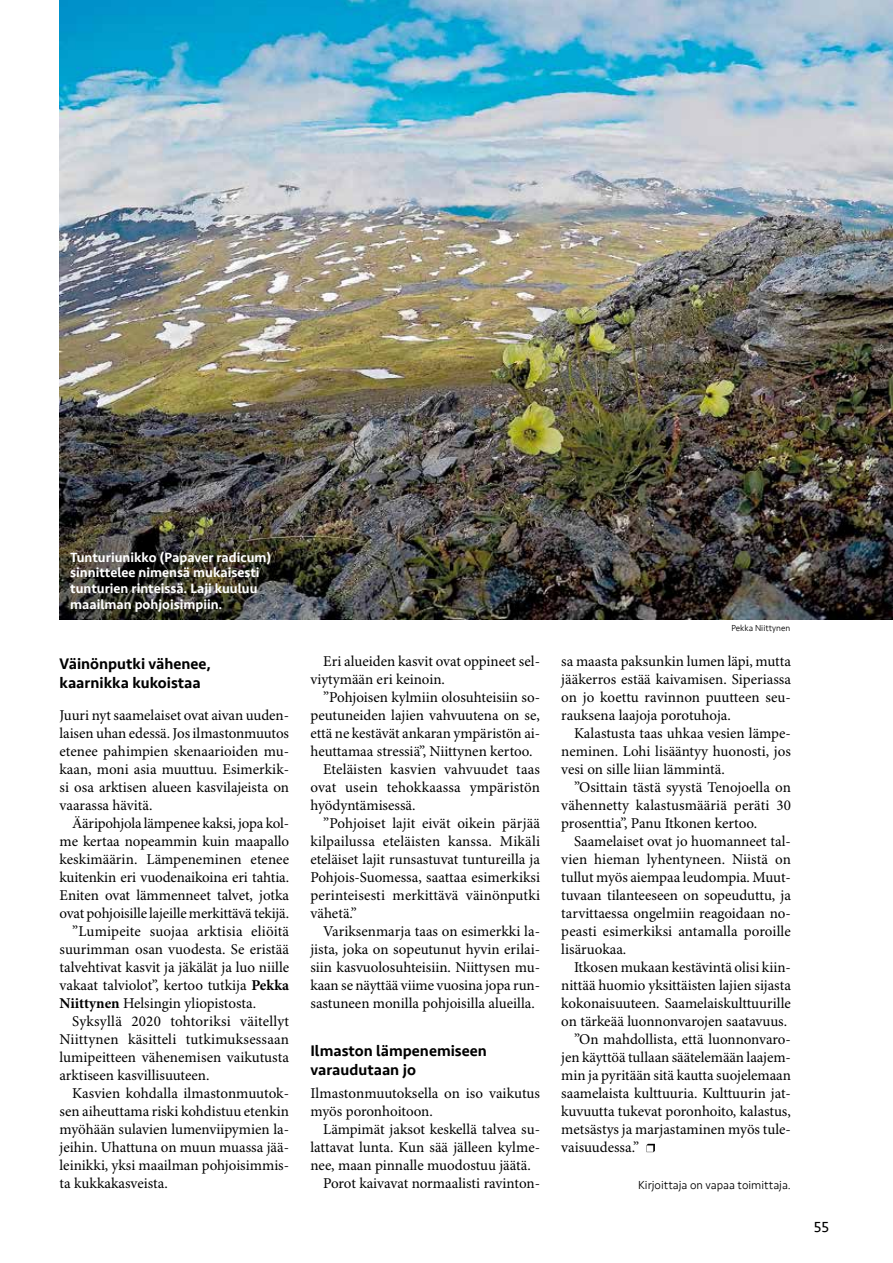
<style>
.page{position:relative;width:893px;height:1263px;background:#fff}
.page>*{position:absolute;margin:0;border:0;box-sizing:border-box;transform-origin:0 0}
.t1{font:500 15.75px/18.9px "Seravek";color:#000}
.t2{font:15px/18px "Minion Pro";color:#000;text-align:justify}
.t3{font:15px "Seravek";color:#000}
.t4{font:500 13.8px/15.8px "Seravek";color:#fff}
.t5{font:300 12px "Seravek";color:#000}
.t6{font:300 9px "Seravek";color:#000}
.s1{font-weight:700}
</style>
<div class="page">
<img style="left:60px;top:0;width:833px;height:620px">
<svg style="left:647px;top:1144px;width:8px;height:8px"></svg>
<p class="t4" style="left:70px;top:549px;width:203px">Tunturiunikko (Papaver radicum) sinnittelee nimensä mukaisesti tunturien rinteissä. Laji kuuluu maailman pohjoisimpiin.</p>
<p class="t1" style="left:60px;top:655px;width:153px">Väinönputki vähenee, kaarnikka kukoistaa</p>
<p class="t2" style="left:60px;top:707px;width:231px">Juuri nyt saamelaiset ovat aivan uuden&shy;laisen uhan edessä. Jos ilmastonmuutos etenee pahimpien skenaarioiden mu&shy;kaan, moni asia muuttuu. Esimerkik&shy;si osa arktisen alueen kasvilajeista on vaarassa hävitä.</p>
<p class="t2" style="left:72px;top:815px;width:218px">Ääripohjola lämpenee kaksi, jopa kol-</p>
<p class="t2" style="left:60px;top:833px;width:231px">me kertaa nopeammin kuin maapallo</p>
<p class="t2" style="left:60px;top:851px;width:231px">keskimäärin. Lämpeneminen etenee</p>
<p class="t2" style="left:60px;top:869px;width:231px">kuitenkin eri vuodenaikoina eri tahtia.</p>
<p class="t2" style="left:60px;top:887px;width:231px">Eniten ovat lämmenneet talvet, jotka</p>
<p class="t2" style="left:60px;top:905px;width:231px">ovat pohjoisille lajeille merkittävä tekijä.</p>
<p class="t2" style="left:72px;top:923px;width:218px">”Lumipeite suojaa arktisia eliöitä</p>
<p class="t2" style="left:60px;top:941px;width:231px">suurimman osan vuodesta. Se eristää</p>
<p class="t2" style="left:60px;top:959px;width:231px">talvehtivat kasvit ja jäkälät ja luo niille</p>
<p class="t2" style="left:60px;top:977px;width:231px">vakaat talviolot”, kertoo tutkija <span class="s1">Pekka</span></p>
<p class="t2" style="left:60px;top:995px;width:198px"><span class="s1">Niittynen</span> Helsingin yliopistosta.</p>
<p class="t2" style="left:72px;top:1013px;width:218px">Syksyllä 2020 tohtoriksi väitellyt</p>
<p class="t2" style="left:60px;top:1031px;width:231px">Niittynen käsitteli tutkimuksessaan</p>
<p class="t2" style="left:60px;top:1049px;width:231px">lumipeitteen vähenemisen vaikutusta</p>
<p class="t2" style="left:60px;top:1067px;width:151px">arktiseen kasvillisuuteen.</p>
<p class="t2" style="left:72px;top:1085px;width:218px">Kasvien kohdalla ilmastonmuutok-</p>
<p class="t2" style="left:60px;top:1103px;width:231px">sen aiheuttama riski kohdistuu etenkin</p>
<p class="t2" style="left:60px;top:1121px;width:231px">myöhään sulavien lumenviipymien la-</p>
<p class="t2" style="left:60px;top:1139px;width:231px">jeihin. Uhattuna on muun muassa jää-</p>
<p class="t2" style="left:60px;top:1157px;width:231px">leinikki, yksi maailman pohjoisimmis-</p>
<p class="t2" style="left:60px;top:1175px;width:110px">ta kukkakasveista.</p>
<p class="t2" style="left:310px;top:653px;width:231px;text-indent:13px">Eri alueiden kasvit ovat oppineet sel&shy;viytymään eri keinoin.</p>
<p class="t2" style="left:323px;top:689px;width:218px">”Pohjoisen kylmiin olosuhteisiin so-</p>
<p class="t2" style="left:310px;top:707px;width:231px">peutuneiden lajien vahvuutena on se,</p>
<p class="t2" style="left:310px;top:725px;width:231px">että ne kestävät ankaran ympäristön ai-</p>
<p class="t2" style="left:310px;top:743px;width:224px">heuttamaa stressiä”, Niittynen kertoo.</p>
<p class="t2" style="left:323px;top:761px;width:218px">Eteläisten kasvien vahvuudet taas</p>
<p class="t2" style="left:310px;top:779px;width:231px">ovat usein tehokkaassa ympäristön</p>
<p class="t2" style="left:310px;top:797px;width:107px">hyödyntämisessä.</p>
<p class="t2" style="left:323px;top:815px;width:218px">”Pohjoiset lajit eivät oikein pärjää</p>
<p class="t2" style="left:310px;top:833px;width:231px">kilpailussa eteläisten kanssa. Mikäli</p>
<p class="t2" style="left:310px;top:851px;width:231px">eteläiset lajit runsastuvat tuntureilla ja</p>
<p class="t2" style="left:310px;top:869px;width:231px">Pohjois-Suomessa, saattaa esimerkiksi</p>
<p class="t2" style="left:310px;top:887px;width:231px">perinteisesti merkittävä väinönputki</p>
<p class="t2" style="left:310px;top:905px;width:48px">vähetä.”</p>
<p class="t2" style="left:323px;top:923px;width:218px">Variksenmarja taas on esimerkki la-</p>
<p class="t2" style="left:310px;top:941px;width:231px">jista, joka on sopeutunut hyvin erilai-</p>
<p class="t2" style="left:310px;top:959px;width:231px">siin kasvuolosuhteisiin. Niittysen mu-</p>
<p class="t2" style="left:310px;top:977px;width:231px">kaan se näyttää viime vuosina jopa run-</p>
<p class="t2" style="left:310px;top:995px;width:226px">sastuneen monilla pohjoisilla alueilla.</p>
<p class="t1" style="left:310px;top:1041px;width:178px">Ilmaston lämpenemiseen varaudutaan jo</p>
<p class="t2" style="left:310px;top:1085px;width:231px">Ilmastonmuutoksella on iso vaikutus myös poronhoitoon.</p>
<p class="t2" style="left:323px;top:1121px;width:218px">Lämpimät jaksot keskellä talvea su-</p>
<p class="t2" style="left:310px;top:1139px;width:231px">lattavat lunta. Kun sää jälleen kylme-</p>
<p class="t2" style="left:310px;top:1157px;width:222px">nee, maan pinnalle muodostuu jäätä.</p>
<p class="t2" style="left:323px;top:1175px;width:218px">Porot kaivavat normaalisti ravinton-</p>
<p class="t6" style="left:731px;top:623px;width:60px">Pekka Niittynen</p>
<p class="t2" style="left:561px;top:653px;width:231px">sa maasta paksunkin lumen läpi, mutta jääkerros estää kaivamisen. Siperiassa on jo koettu ravinnon puutteen seu&shy;rauksena laajoja porotuhoja.</p>
<p class="t2" style="left:561px;top:725px;width:231px;text-indent:13px">Kalastusta taas uhkaa vesien lämpe&shy;neminen. Lohi lisääntyy huonosti, jos vesi on sille liian lämmintä.</p>
<p class="t2" style="left:561px;top:779px;width:231px;text-indent:13px">”Osittain tästä syystä Tenojoella on vähennetty kalastusmääriä peräti 30 prosenttia”, Panu Itkonen kertoo.</p>
<p class="t2" style="left:561px;top:833px;width:231px;text-indent:13px">Saamelaiset ovat jo huomanneet tal&shy;vien hieman lyhentyneen. Niistä on tullut myös aiempaa leudompia. Muut&shy;tuvaan tilanteeseen on sopeuduttu, ja tarvittaessa ongelmiin reagoidaan no&shy;peasti esimerkiksi antamalla poroille lisäruokaa.</p>
<p class="t2" style="left:574px;top:959px;width:218px">Itkosen mukaan kestävintä olisi kiin-</p>
<p class="t2" style="left:561px;top:977px;width:231px">nittää huomio yksittäisten lajien sijasta</p>
<p class="t2" style="left:561px;top:995px;width:231px">kokonaisuuteen. Saamelaiskulttuurille</p>
<p class="t2" style="left:561px;top:1013px;width:227px">on tärkeää luonnonvarojen saatavuus.</p>
<p class="t2" style="left:574px;top:1031px;width:218px">”On mahdollista, että luonnonvaro-</p>
<p class="t2" style="left:561px;top:1049px;width:231px">jen käyttöä tullaan säätelemään laajem-</p>
<p class="t2" style="left:561px;top:1067px;width:231px">min ja pyritään sitä kautta suojelemaan</p>
<p class="t2" style="left:561px;top:1085px;width:231px">saamelaista kulttuuria. Kulttuurin jat-</p>
<p class="t2" style="left:561px;top:1103px;width:231px">kuvuutta tukevat poronhoito, kalastus,</p>
<p class="t2" style="left:561px;top:1121px;width:231px">metsästys ja marjastaminen myös tule-</p>
<p class="t2" style="left:561px;top:1139px;width:79px">vaisuudessa.”</p>
<p class="t5" style="left:638px;top:1177px;width:154px">Kirjoittaja on vapaa toimittaja.</p>
<p class="t3" style="left:814px;top:1215px;width:17px">55</p>
</div>
